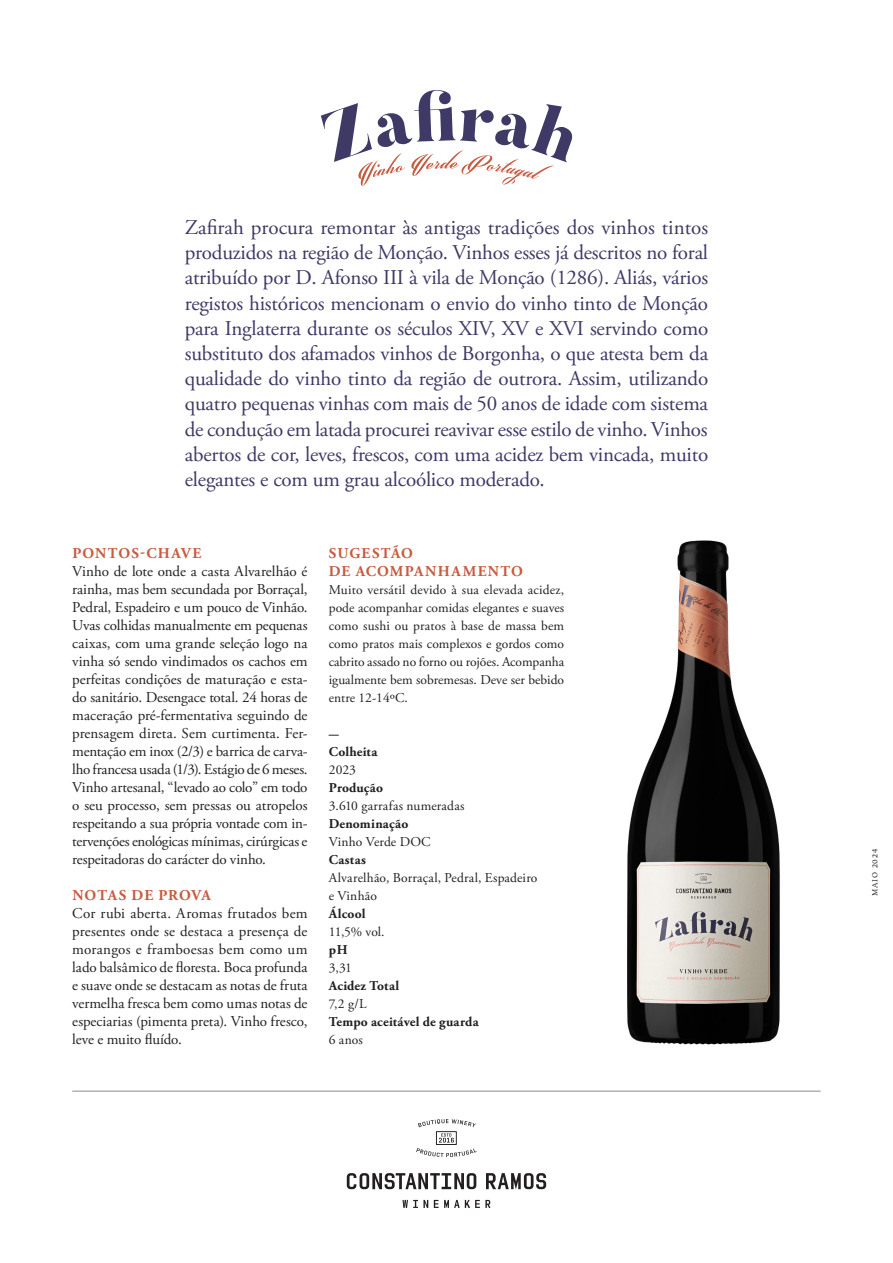
<style>
.page{position:relative;width:893px;height:1263px;background:#fff}
.page>*{position:absolute;margin:0;border:0;box-sizing:border-box;transform-origin:0 0}
.txt{font:21px/25.2px "Adobe Garamond Pro";letter-spacing:-.01em;color:#3e3965;text-align:justify}
.txt-2{font:15px/18px "Adobe Garamond Pro";letter-spacing:-.01em;color:#231f20;text-align:justify}
.titulo_txt{font:700 15px "Adobe Garamond Pro";letter-spacing:.07em;color:#c75b41}
.titulo_txt-2{font:700 15px "Adobe Garamond Pro";letter-spacing:.05em;color:#c75b41}
.txt-3{font:13.5px/18px "Adobe Garamond Pro";color:#231f20;text-align:justify}
.titulo_txt-3{font:700 13.5px "Adobe Garamond Pro";letter-spacing:.015em;color:#231f20}
.txt_parametros{font:13.5px "Adobe Garamond Pro";letter-spacing:.01em;color:#231f20}
.titulo_txt-4{font:13.5px "Adobe Garamond Pro";letter-spacing:.015em;color:#231f20}
.txt_parametros-2{font:700 13.5px "Adobe Garamond Pro";letter-spacing:.015em;color:#231f20}
.titulo_parametros_002{font:700 13.5px "Adobe Garamond Pro";color:#231f20}
.titulo_txt-5{font:7.5px "Livory";letter-spacing:.1em;color:#231f20}
</style>
<div class="page">
<img style="left:627px;top:540px;width:153px;height:505px">
<hr style="left:72px;top:1091px;width:749px;height:1px;background:#8a8c8f">
<svg style="left:347px;top:1173px;width:199px;height:16px"></svg>
<svg style="left:402px;top:1200px;width:88px;height:8px"></svg>
<svg style="left:416px;top:1119px;width:61px;height:38px"></svg>
<svg style="left:321px;top:90px;width:252px;height:96px"></svg>
<p class="txt" style="left:185px;top:215px;width:525px">Zafirah procura remontar às antigas tradições dos vinhos tintos produzidos na região de Monção. Vinhos esses já descritos no foral atribuído por D. Afonso III à vila de Monção (1286). Aliás, vários registos históricos mencionam o envio do vinho tinto de Monção para Inglaterra durante os séculos XIV, XV e XVI servindo como substituto dos afamados vinhos de Borgonha, o que atesta bem da qualidade do vinho tinto da região de outrora. Assim, utilizando quatro pequenas vinhas com mais de 50 anos de idade com sistema de condução em latada procurei reavivar esse estilo de vinho. Vinhos abertos de cor, leves, frescos, com uma acidez bem vincada, muito elegantes e com um grau alcoólico moderado.</p>
<p class="titulo_txt" style="left:72px;top:545px;width:131px">PONTOS-CHAVE</p>
<p class="txt-2" style="left:72px;top:563px;width:237px">Vinho de lote onde a casta Alvarelhão é rainha, mas bem secundada por Borraçal, Pedral, Espadeiro e um pouco de Vinhão.<br>Uvas colhidas manualmente em pequenas caixas, com uma grande seleção logo na vinha só sendo vindimados os cachos em perfeitas condições de maturação e esta&shy;do sanitário. Desengace total. 24 horas de maceração pré-fermentativa seguindo de prensagem direta. Sem curtimenta. Fer&shy;mentação em inox (2/3) e barrica de carva&shy;lho francesa usada (1/3). Estágio de 6 meses.<br>Vinho artesanal, “levado ao colo” em todo o seu processo, sem pressas ou atropelos respeitando a sua própria vontade com in&shy;tervenções enológicas mínimas, cirúrgicas e respeitadoras do carácter do vinho.</p>
<p class="titulo_txt-2" style="left:72px;top:887px;width:140px">NOTAS DE PROVA</p>
<p class="txt-2" style="left:72px;top:905px;width:237px">Cor rubi aberta. Aromas frutados bem presentes onde se destaca a presença de morangos e framboesas bem como um lado balsâmico de floresta. Boca profunda e suave onde se destacam as notas de fruta vermelha fresca bem como umas notas de especiarias (pimenta preta). Vinho fresco, leve e muito fluído.</p>
<p class="titulo_txt" style="left:329px;top:545px;width:86px">SUGESTÃO</p>
<p class="titulo_txt" style="left:329px;top:563px;width:196px">DE ACOMPANHAMENTO</p>
<p class="txt-3" style="left:329px;top:581px;width:237px">Muito versátil devido à sua elevada acidez, pode acompanhar comidas elegantes e suaves como sushi ou pratos à base de massa bem como pratos mais complexos e gordos como cabrito assado no forno ou rojões. Acompanha igualmente bem sobremesas. Deve ser bebido entre 12-14ºC.</p>
<p class="titulo_txt-3" style="left:329px;top:726px;width:12px">-</p>
<p class="titulo_txt-3" style="left:329px;top:744px;width:50px">Colheita</p>
<p class="titulo_txt-4" style="left:329px;top:762px;width:29px">2023</p>
<p class="titulo_txt-3" style="left:329px;top:780px;width:56px">Produção</p>
<p class="titulo_txt-4" style="left:329px;top:798px;width:137px">3.610 garrafas numeradas</p>
<p class="titulo_txt-3" style="left:329px;top:816px;width:81px">Denominação</p>
<p class="titulo_txt-4" style="left:329px;top:834px;width:103px">Vinho Verde DOC</p>
<p class="titulo_txt-3" style="left:329px;top:852px;width:39px">Castas</p>
<p class="txt_parametros" style="left:329px;top:870px;width:210px">Alvarelhão, Borraçal, Pedral, Espadeiro</p>
<p class="txt_parametros" style="left:329px;top:888px;width:50px">e Vinhão</p>
<p class="titulo_txt-3" style="left:329px;top:906px;width:38px">Álcool</p>
<p class="txt_parametros" style="left:329px;top:924px;width:57px">11,5% vol.</p>
<p class="titulo_parametros_002" style="left:329px;top:942px;width:20px">pH</p>
<p class="txt_parametros" style="left:329px;top:960px;width:25px">3,31</p>
<p class="txt_parametros-2" style="left:329px;top:978px;width:72px">Acidez Total</p>
<p class="txt_parametros" style="left:329px;top:996px;width:39px">7,2 g/L</p>
<p class="titulo_txt-3" style="left:329px;top:1014px;width:152px">Tempo aceitável de guarda</p>
<p class="titulo_txt-4" style="left:329px;top:1032px;width:36px">6 anos</p>
<p class="titulo_txt-5" style="left:870px;top:896px;width:48px;rotate:-90deg">MAIO 2024</p>
</div>
